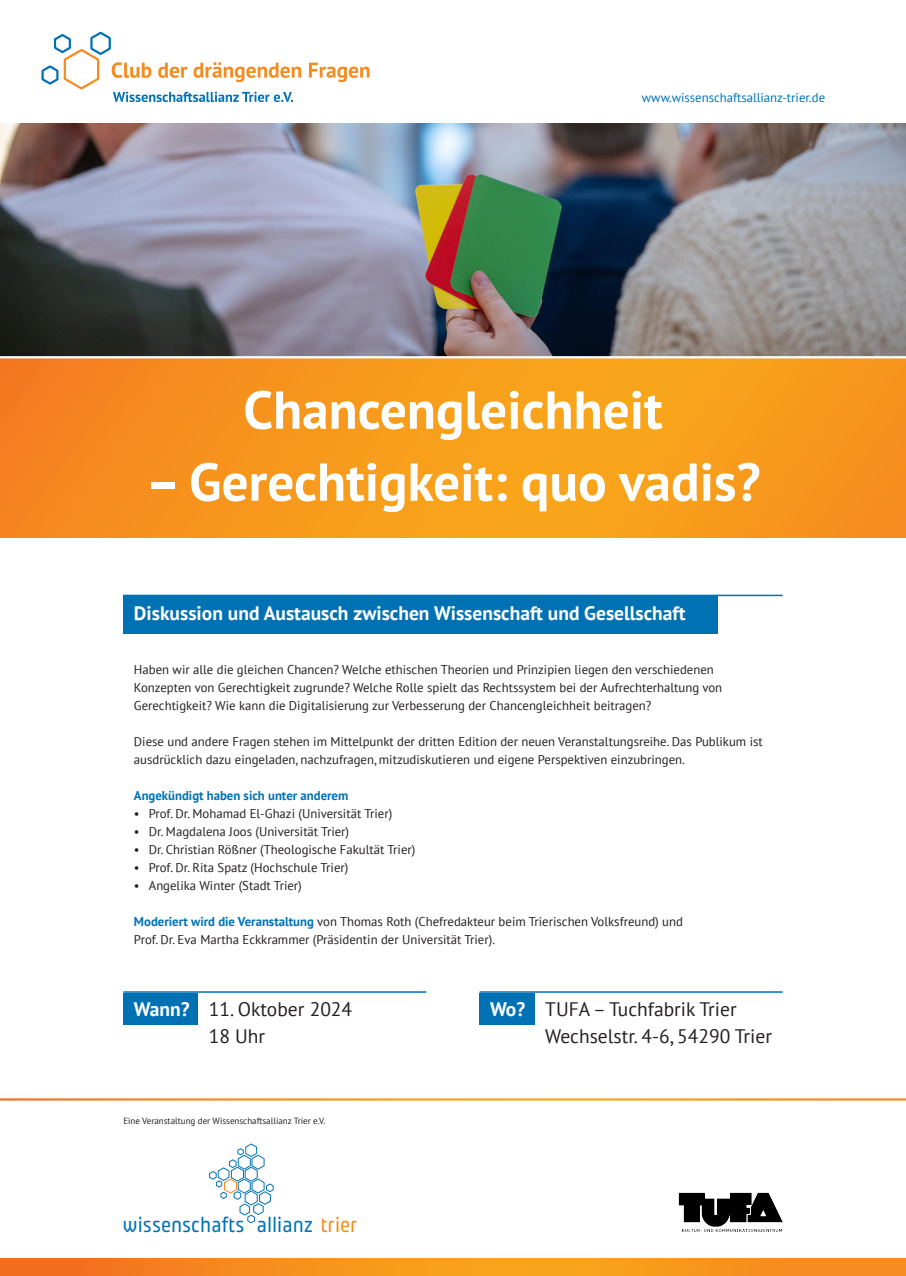
<style>
.page{position:relative;width:906px;height:1276px;background:#fff}
.page>*{position:absolute;margin:0;border:0;box-sizing:border-box;transform-origin:0 0}
.Titel{font:700 53.25px "PT Sans";color:#fff}
.t1{font:21.9px "Plau";color:#0072b4}
.Zwischentitel_-_blau{font:700 19.5px "PT Sans";color:#fff}
.Zwischentitel_-_blau-2{font:19.5px "PT Sans";color:#231f20}
.Text{font:12.75px/18px "PT Sans";color:#231f20}
.Text_www{font:12.75px "PT Sans";color:#0072b4}
.Text-2{font:700 12.75px "PT Sans";color:#0072b4}
.Text-3{font:9px "PT Sans";color:#231f20}
.s1{font-weight:700;color:#0072b4}
.s2{color:#f68b1f}
</style>
<div class="page">
<svg style="left:309px;top:63px;width:60px;height:19px"></svg>
<svg style="left:41px;top:32px;width:260px;height:70px"></svg>
<img style="left:0;top:123px;width:906px;height:233px">
<svg style="left:0;top:358px;width:906px;height:179px;background:#f7971d"></svg>
<div style="left:123px;top:595px;width:594px;height:39px;background:#0072b4"></div>
<hr style="left:123px;top:594px;width:659px;height:2px;background:#0072b4">
<div style="left:123px;top:992px;width:75px;height:32px;background:#0072b4"></div>
<hr style="left:123px;top:991px;width:303px;height:1px;background:#0072b4">
<div style="left:479px;top:992px;width:55px;height:32px;background:#0072b4"></div>
<hr style="left:479px;top:991px;width:303px;height:1px;background:#0072b4">
<svg style="left:209px;top:1143px;width:65px;height:81px"></svg>
<img style="left:678px;top:1192px;width:104px;height:40px">
<svg style="left:0;top:1259px;width:906px;height:17px;background:#f68f1d"></svg>
<p class="Text_www" style="left:642px;top:89px;width:185px">www.wissenschaftsallianz-trier.de</p>
<p class="Titel" style="left:243px;top:375px;width:421px">Chancengleichheit</p>
<p class="Titel" style="left:145px;top:447px;width:617px">– Gerechtigkeit: quo vadis?</p>
<p class="Zwischentitel_-_blau" style="left:134px;top:600px;width:553px">Diskussion und Austausch zwischen Wissenschaft und Gesellschaft</p>
<p class="Text" style="left:134px;top:660px;width:590px">Haben wir alle die gleichen Chancen? Welche ethischen Theorien und Prinzipien liegen den verschiedenen<br>Konzepten von Gerechtigkeit zugrunde? Welche Rolle spielt das Rechtssystem bei der Aufrechterhaltung von<br>Gerechtigkeit? Wie kann die Digitalisierung zur Verbesserung der Chancengleichheit beitragen?</p>
<p class="Text" style="left:134px;top:732px;width:630px">Diese und andere Fragen stehen im Mittelpunkt der dritten Edition der neuen Veranstaltungsreihe. Das Publikum ist ausdrücklich dazu eingeladen, nachzufragen, mitzudiskutieren und eigene Perspektiven einzubringen.</p>
<p class="Text-2" style="left:134px;top:787px;width:216px">Angekündigt haben sich unter anderem</p>
<p class="Text" style="left:134px;top:804px;width:260px">• Prof. Dr. Mohamad El-Ghazi (Universität Trier)</p>
<p class="Text" style="left:134px;top:822px;width:217px">• Dr. Magdalena Joos (Universität Trier)</p>
<p class="Text" style="left:134px;top:840px;width:283px">• Dr. Christian Rößner (Theologische Fakultät Trier)</p>
<p class="Text" style="left:134px;top:858px;width:216px">• Prof. Dr. Rita Spatz (Hochschule Trier)</p>
<p class="Text" style="left:134px;top:876px;width:169px">• Angelika Winter (Stadt Trier)</p>
<p class="Text" style="left:134px;top:912px;width:550px"><span class="s1">Moderiert wird die Veranstaltung</span> von Thomas Roth (Chefredakteur beim Trierischen Volksfreund) und<br>Prof. Dr. Eva Martha Eckkrammer (Präsidentin der Universität Trier).</p>
<p class="Zwischentitel_-_blau" style="left:134px;top:996px;width:57px">Wann?</p>
<p class="Zwischentitel_-_blau-2" style="left:209px;top:996px;width:145px">11. Oktober 2024</p>
<p class="Zwischentitel_-_blau-2" style="left:209px;top:1023px;width:58px">18 Uhr</p>
<p class="Text-3" style="left:123px;top:1115px;width:204px">Eine Veranstaltung der Wissenschaftsallianz Trier e.V.</p>
<p class="t1" style="left:122px;top:1211px;width:236px">wissenschafts allianz <span class="s2">trier</span></p>
<p class="Zwischentitel_-_blau" style="left:490px;top:996px;width:37px">Wo?</p>
<p class="Zwischentitel_-_blau-2" style="left:545px;top:996px;width:193px">TUFA – Tuchfabrik Trier</p>
<p class="Zwischentitel_-_blau-2" style="left:545px;top:1023px;width:228px">Wechselstr. 4-6, 54290 Trier</p>
</div>
